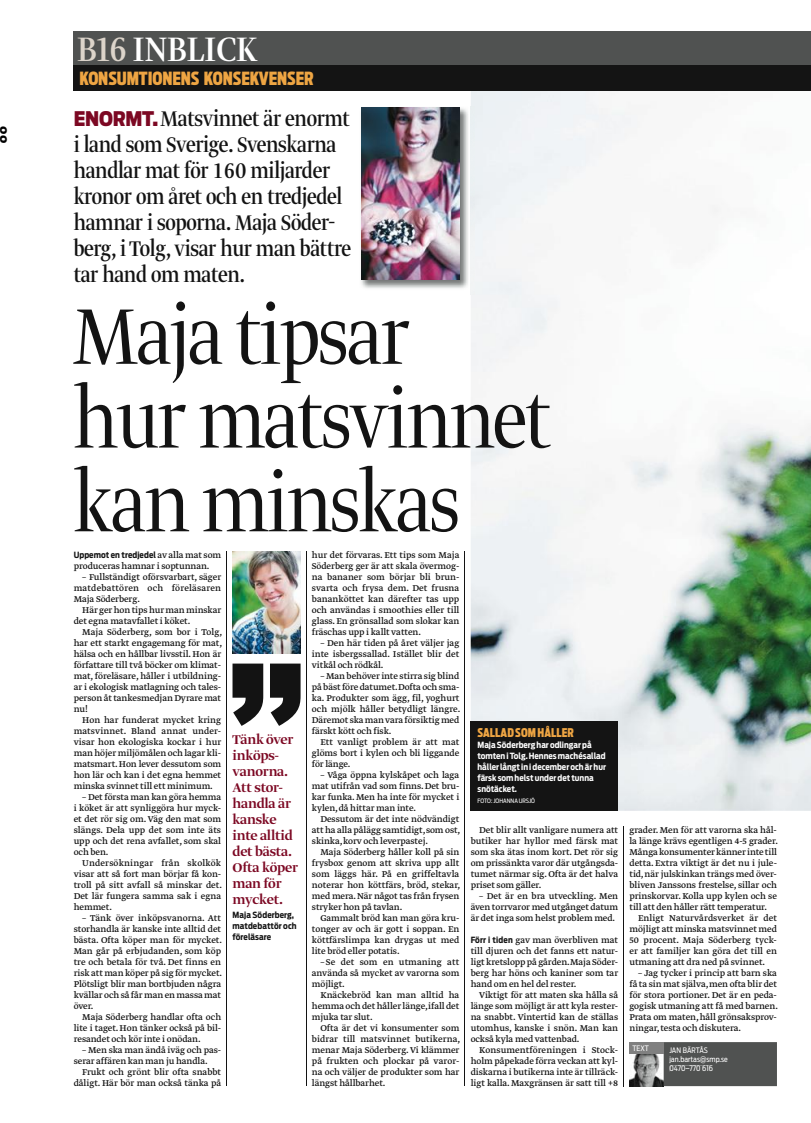
<style>
.page{position:relative;width:811px;height:1123px;background:#fff}
.page>*{position:absolute;margin:0;border:0;box-sizing:border-box;transform-origin:0 0}
.t1{font:300 93px/83.7px "Greta Display Narrow";letter-spacing:-.015em;color:#131313}
.t2{font:40px "Greta Display Narrow";color:#fff}
.t3{font:25px/26px "Greta Display Narrow";letter-spacing:-.01em;color:#131313}
.t4{font:900 18px "Antenna Extra Cond";letter-spacing:-.005em;color:#eea543}
.t5{font:500 15px/16px "Greta Display";letter-spacing:-.01em;color:#7c0823}
.t6{font:800 13.5px "The Sans";color:#000;scale:1.11 1}
.t7{font:900 12px "Antenna Extra Cond";letter-spacing:.01em;color:#eea543}
.t8{font:10px/11px "Greta Text Regular Plus";letter-spacing:-.005em;color:#131313;text-align:justify}
.t9{font:700 8.5px/11px "Antenna Cond";color:#fff}
.t10{font:700 8.5px/11px "Antenna Cond";letter-spacing:.01em;color:#131313}
.t11{font:7.5px/9px "Antenna Cond";letter-spacing:.005em;color:#fff}
.t12{font:6px "Antenna Cond";letter-spacing:.005em;color:#fff}
.s1{color:#dcd4ca}
.s2{font-family:"Antenna Cond";font-weight:900;font-size:20px;color:#7c0823}
.s3{font-family:"Greta Text Regular Plus";font-weight:400;font-size:10px}
.s4{font-family:"Antenna Cond";font-weight:700;font-size:8.5px}
</style>
<div class="page">
<div style="left:74px;top:31px;width:736px;height:34px;background:#505251"></div>
<img style="left:471px;top:91px;width:339px;height:719px">
<img style="left:232px;top:551px;width:68px;height:102px">
<div style="left:471px;top:720px;width:147px;height:90px;background:#141414"></div>
<img style="left:361px;top:106px;width:113px;height:189px">
<img style="left:361px;top:108px;width:98px;height:172px">
<div style="left:74px;top:65px;width:736px;height:26px;background:#141414"></div>
<svg style="left:232px;top:663px;width:68px;height:63px"></svg>
<hr style="left:226px;top:551px;width:1px;height:535px;background:#131313">
<hr style="left:306px;top:551px;width:1px;height:535px;background:#131313">
<hr style="left:465px;top:551px;width:1px;height:535px;background:#131313">
<hr style="left:623px;top:826px;width:1px;height:260px;background:#131313">
<img style="left:629px;top:1053px;width:34px;height:33px">
<div style="left:663px;top:1042px;width:114px;height:44px;background:#505251"></div>
<div style="left:669px;top:1046px;width:38px;height:7px;background:#505251"></div>
<div style="left:669px;top:1056px;width:58px;height:7px;background:#505251"></div>
<div style="left:670px;top:1065px;width:42px;height:6px;background:#505251"></div>
<div style="left:629px;top:1042px;width:34px;height:11px;background:#808080"></div>
<h3 class="t6" style="left:16px;top:126px;width:17px;rotate:90deg">oo</h3>
<h2 class="t2" style="left:77px;top:26px;width:182px"><span class="s1">B16</span> INBLICK</h2>
<h3 class="t4" style="left:79px;top:68px;width:236px">KONSUMTIONENS KONSEKVENSER</h3>
<h3 class="t3" style="left:74px;top:104px;width:279px"><span class="s2">ENORMT.</span> Matsvinnet är enormt i land som Sverige. Svenskarna handlar mat för 160 miljarder kronor om året och en tredjedel hamnar i soporna. Maja Söder&shy;berg, i Tolg, visar hur man bättre tar hand om maten.</h3>
<h1 class="t1" style="left:74px;top:292px;width:478px">Maja tipsar<br>hur matsvinnet kan minskas</h1>
<p class="t10" style="left:74px;top:549px;width:149px">Uppemot en tredjedel <span class="s3">av alla mat som</span></p>
<p class="t8" style="left:74px;top:560px;width:137px">produceras hamnar i soptunnan.</p>
<p class="t8" style="left:74px;top:571px;width:149px;text-indent:9px">– Fullständigt oförsvarbart, säger matdebattören och föreläsaren Maja Söderberg.</p>
<p class="t8" style="left:74px;top:604px;width:149px;text-indent:9px">Här ger hon tips hur man minskar det egna matavfallet i köket.</p>
<p class="t8" style="left:74px;top:626px;width:150px;text-indent:9px">Maja Söderberg, som bor i Tolg, har ett starkt engagemang för mat, hälsa och en hållbar livsstil. Hon är författare till två böcker om klimat&shy;mat, föreläsare, håller i utbildning&shy;ar i ekologisk matlagning och tales&shy;person åt tankesmedjan Dyrare mat nu!</p>
<p class="t8" style="left:74px;top:714px;width:149px;text-indent:9px">Hon har funderat mycket kring matsvinnet. Bland annat under&shy;visar hon ekologiska kockar i hur man höjer miljömålen och lagar kli&shy;matsmart. Hon lever dessutom som hon lär och kan i det egna hemmet minska svinnet till ett minimum.</p>
<p class="t8" style="left:74px;top:791px;width:149px;text-indent:9px">– Det första man kan göra hemma i köket är att synliggöra hur myck&shy;et det rör sig om. Väg den mat som slängs. Dela upp det som inte äts upp och det rena avfallet, som skal och ben.</p>
<p class="t8" style="left:74px;top:857px;width:150px;text-indent:9px">Undersökningar från skolkök visar att så fort man börjar få kon&shy;troll på sitt avfall så minskar det.<br>Det lär fungera samma sak i egna hemmet.</p>
<p class="t8" style="left:74px;top:912px;width:150px;text-indent:9px">– Tänk över inköpsvanorna. Att storhandla är kanske inte alltid det bästa. Ofta köper man för mycket.<br>Man går på erbjudanden, som köp tre och betala för två. Det finns en risk att man köper på sig för mycket.<br>Plötsligt blir man bortbjuden några kvällar och så får man en massa mat över.</p>
<p class="t8" style="left:74px;top:1011px;width:149px;text-indent:9px">Maja Söderberg handlar ofta och lite i taget. Hon tänker också på bil&shy;resandet och kör inte i onödan.</p>
<p class="t8" style="left:74px;top:1044px;width:149px;text-indent:9px">– Men ska man ändå iväg och pas&shy;serar affären kan man ju handla.</p>
<p class="t8" style="left:74px;top:1066px;width:149px;text-align:right">Frukt och grönt blir ofta snabbt dåligt. Här bör man också tänka på</p>
<h3 class="t5" style="left:232px;top:731px;width:67px">Tänk över inköps&shy;vanorna.<br>Att stor&shy;handla är kanske inte alltid det bästa.<br>Ofta köper man för mycket.</h3>
<p class="t10" style="left:232px;top:909px;width:66px">Maja Söderberg, matdebattör och föreläsare</p>
<p class="t8" style="left:312px;top:549px;width:149px">hur det förvaras. Ett tips som Maja Söderberg ger är att skala övermog&shy;na bananer som börjar bli brun&shy;svarta och frysa dem. Det frusna bananköttet kan därefter tas upp och användas i smoothies eller till glass. En grönsallad som slokar kan fräschas upp i kallt vatten.</p>
<p class="t8" style="left:312px;top:637px;width:149px;text-indent:9px">– Den här tiden på året väljer jag inte isbergssallad. Istället blir det vitkål och rödkål.</p>
<p class="t8" style="left:312px;top:670px;width:150px;text-indent:9px">– Man behöver inte stirra sig blind på bäst före datumet.Dofta och sma&shy;ka. Produkter som ägg, fil, yoghurt och mjölk håller betydligt längre.<br>Däremot ska man vara försiktig med färskt kött och fisk.</p>
<p class="t8" style="left:312px;top:736px;width:149px;text-indent:9px">Ett vanligt problem är att mat glöms bort i kylen och bli liggande för länge.</p>
<p class="t8" style="left:312px;top:769px;width:149px;text-indent:9px">– Våga öppna kylskåpet och laga mat utifrån vad som finns. Det bru&shy;kar funka. Men ha inte för mycket i kylen, då hittar man inte.</p>
<p class="t8" style="left:312px;top:813px;width:150px;text-indent:9px">Dessutom är det inte nödvändigt att ha alla pålägg samtidigt,som ost, skinka, korv och leverpastej.</p>
<p class="t8" style="left:312px;top:846px;width:150px;text-indent:9px">Maja Söderberg håller koll på sin frysbox genom att skriva upp allt som läggs här. På en griffeltavla noterar hon köttfärs, bröd, stekar, med mera. När något tas från frysen stryker hon på tavlan.</p>
<p class="t8" style="left:312px;top:912px;width:149px;text-indent:9px">Gammalt bröd kan man göra kru&shy;tonger av och är gott i soppan. En köttfärslimpa kan drygas ut med lite bröd eller potatis.</p>
<p class="t8" style="left:312px;top:956px;width:149px;text-indent:9px">– Se det som en utmaning att använda så mycket av varorna som möjligt.</p>
<p class="t8" style="left:312px;top:989px;width:149px;text-indent:9px">Knäckebröd kan man alltid ha hemma och det håller länge,ifall det mjuka tar slut.</p>
<p class="t8" style="left:312px;top:1022px;width:150px;text-indent:9px">Ofta är det vi konsumenter som bidrar till matsvinnet butikerna, menar Maja Söderberg. Vi klämmer på frukten och plockar på varor&shy;na och väljer de produkter som har längst hållbarhet.</p>
<p class="t7" style="left:477px;top:725px;width:98px">SALLAD SOM HÅLLER</p>
<p class="t9" style="left:477px;top:739px;width:130px">MajaSöderbergharodlingarpå tomteniTolg. Hennesmachésallad hållerlångt inidecemberochärhur färsk somhelstunderdet tunna snötäcket.</p>
<p class="t12" style="left:477px;top:797px;width:59px">FOTO:JOHANNAURSJÖ</p>
<p class="t8" style="left:471px;top:824px;width:149px;text-indent:9px">Det blir allt vanligare numera att butiker har hyllor med färsk mat som ska ätas inom kort. Det rör sig om prissänkta varor där utgångsda&shy;tumet närmar sig. Ofta är det halva priset som gäller.</p>
<p class="t8" style="left:471px;top:890px;width:149px;text-indent:9px">– Det är en bra utveckling. Men även torrvaror med utgånget datum är det inga som helst problem med.</p>
<p class="t8" style="left:471px;top:934px;width:149px"><span class="s4">Förr i tiden</span> gav man överbliven mat till djuren och det fanns ett natur&shy;ligt kretslopp på gården.Maja Söder&shy;berg har höns och kaniner som tar hand om en hel del rester.</p>
<p class="t8" style="left:471px;top:989px;width:149px;text-indent:9px">Viktigt för att maten ska hålla så länge som möjligt är att kyla rester&shy;na snabbt. Vintertid kan de ställas utomhus, kanske i snön. Man kan också kyla med vattenbad.</p>
<p class="t8" style="left:471px;top:1044px;width:149px;text-indent:9px">Konsumentföreningen i Stock&shy;holm påpekade förra veckan att kyl&shy;diskarna i butikerna inte är tillräck&shy;ligt kalla. Maxgränsen är satt till +8</p>
<p class="t8" style="left:629px;top:824px;width:150px">grader. Men för att varorna ska hål&shy;la länge krävs egentligen 4-5 grader.<br>Många konsumenter känner inte till detta. Extra viktigt är det nu i jule&shy;tid, när julskinkan trängs med över&shy;bliven Janssons frestelse, sillar och prinskorvar. Kolla upp kylen och se till att den håller rätt temperatur.</p>
<p class="t8" style="left:629px;top:912px;width:149px;text-indent:9px">Enligt Naturvårdsverket är det möjligt att minska matsvinnet med 50 procent. Maja Söderberg tyck&shy;er att familjer kan göra det till en utmaning att dra ned på svinnet.</p>
<p class="t8" style="left:629px;top:967px;width:150px;text-indent:9px">– Jag tycker i princip att barn ska få ta sin mat själva,men ofta blir det för stora portioner. Det är en peda&shy;gogisk utmaning att få med barnen.<br>Prata om maten, håll grönsaksprov&shy;ningar, testa och diskutera.</p>
<p class="t11" style="left:632px;top:1043px;width:18px">TEXT</p>
<p class="t11" style="left:669px;top:1046px;width:60px">JAN BÄRTÅS jan.bartas@smp.se<br>0470–770 616</p>
</div>
